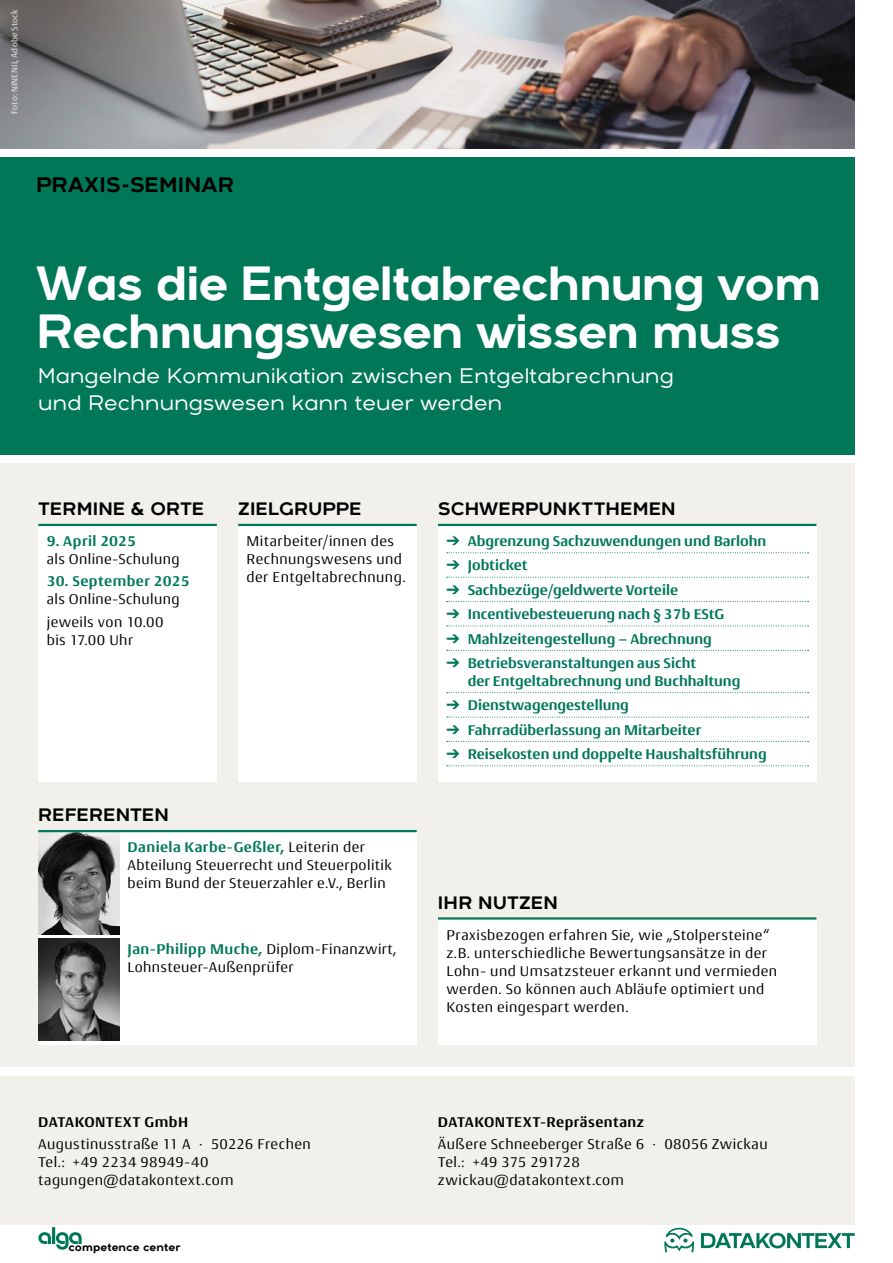
<style>
.page{position:relative;width:893px;height:1263px;background:#fff}
.page>*{position:absolute;margin:0;border:0;box-sizing:border-box;transform-origin:0 0}
.t1{font:700 48px/48px "Arkibal";letter-spacing:-.03em;color:#fff}
.t2{font:500 21px/27px "Arkibal";letter-spacing:.01em;color:#fff}
.t3{font:700 21px "Arkibal";letter-spacing:.01em;color:#000}
.t4{font:700 18px "Arkibal";letter-spacing:.01em;color:#000}
.t5{font:15px/18px "Conto";letter-spacing:.03em;color:#000}
.t6{font:700 15px/18px "Conto";color:#007858}
.t7{font:700 15px "Conto";letter-spacing:.03em;color:#000}
.t8{font:700 15px "Conto";letter-spacing:.03em;color:#007858}
.t9{font:700 15px "Conto";letter-spacing:.025em;color:#007858}
.t10{font:700 11.1px "Arkibal";color:#000}
.t11{font:9px "Conto";letter-spacing:.02em;color:#f1f0ea}
.s1{font-weight:700;color:#007858}
</style>
<div class="page">
<div style="left:0;top:463px;width:855px;height:604px;background:#f1f0ea"></div>
<div style="left:0;top:1076px;width:855px;height:149px;background:#f1f0ea"></div>
<svg style="left:664px;top:1228px;width:30px;height:24px"></svg>
<svg style="left:701px;top:1233px;width:154px;height:15px"></svg>
<svg style="left:38px;top:1227px;width:44px;height:23px"></svg>
<img style="left:0;top:0;width:855px;height:149px">
<div style="left:0;top:157px;width:855px;height:298px;background:#007858"></div>
<div style="left:438px;top:920px;width:378px;height:125px;background:#fff"></div>
<hr style="left:438px;top:917px;width:378px;height:2px;background:#007858">
<div style="left:38px;top:526px;width:179px;height:255px;background:#fff"></div>
<hr style="left:38px;top:524px;width:179px;height:2px;background:#007858">
<div style="left:238px;top:526px;width:179px;height:255px;background:#fff"></div>
<hr style="left:238px;top:524px;width:179px;height:2px;background:#007858">
<div style="left:438px;top:526px;width:378px;height:255px;background:#fff"></div>
<svg style="left:447px;top:552px;width:361px;height:1px"></svg>
<svg style="left:447px;top:577px;width:361px;height:1px"></svg>
<svg style="left:447px;top:601px;width:361px;height:1px"></svg>
<svg style="left:447px;top:625px;width:361px;height:1px"></svg>
<svg style="left:447px;top:650px;width:361px;height:1px"></svg>
<svg style="left:447px;top:692px;width:361px;height:1px"></svg>
<svg style="left:447px;top:717px;width:361px;height:1px"></svg>
<svg style="left:447px;top:741px;width:361px;height:1px"></svg>
<svg style="left:447px;top:765px;width:361px;height:1px"></svg>
<hr style="left:438px;top:524px;width:378px;height:2px;background:#007858">
<div style="left:38px;top:832px;width:379px;height:213px;background:#fff"></div>
<img style="left:38px;top:832px;width:81px;height:102px">
<hr style="left:38px;top:830px;width:379px;height:2px;background:#007858">
<img style="left:38px;top:938px;width:81px;height:102px">
<p class="t11" style="left:9px;top:114px;width:106px;rotate:-90deg">Foto: NINENII, Adobe Stock</p>
<h2 class="t3" style="left:36px;top:170px;width:200px">PRAXIS-SEMINAR</h2>
<h1 class="t1" style="left:36px;top:257px;width:787px">Was die Entgeltabrechnung vom<br>Rechnungswesen wissen muss</h1>
<h2 class="t2" style="left:38px;top:362px;width:637px">Mangelnde Kommunikation zwischen Entgeltabrechnung und Rechnungswesen kann teuer werden</h2>
<p class="t4" style="left:38px;top:496px;width:167px">TERMINE &amp; ORTE</p>
<p class="t9" style="left:47px;top:531px;width:91px">9. April 2025</p>
<p class="t5" style="left:47px;top:549px;width:134px">als Online-Schulung</p>
<p class="t8" style="left:47px;top:572px;width:144px">30. September 2025</p>
<p class="t5" style="left:47px;top:588px;width:134px;line-height:22.2px">als Online-Schulung jeweils von 10.00</p>
<p class="t5" style="left:47px;top:630px;width:88px">bis 17.00 Uhr</p>
<p class="t4" style="left:238px;top:496px;width:125px">ZIELGRUPPE</p>
<p class="t5" style="left:247px;top:531px;width:160px">Mitarbeiter/innen des<br>Rechnungswesens und der Entgeltabrechnung.</p>
<p class="t4" style="left:38px;top:802px;width:132px">REFERENTEN</p>
<p class="t5" style="left:128px;top:838px;width:266px"><span class="s1">Daniela Karbe-Geßler,</span> Leiterin der<br>Abteilung Steuerrecht und Steuerpolitik beim Bund der Steuerzahler e.V., Berlin</p>
<p class="t5" style="left:128px;top:939px;width:270px"><span class="s1">Jan-Philipp Muche,</span> Diplom-Finanzwirt,<br>Lohnsteuer-Außenprüfer</p>
<p class="t4" style="left:438px;top:496px;width:239px">SCHWERPUNKTTHEMEN</p>
<p class="t6" style="left:446px;top:531px;width:321px">➔ Abgrenzung Sachzuwendungen und Barlohn</p>
<p class="t6" style="left:446px;top:556px;width:82px">➔ Jobticket</p>
<p class="t6" style="left:446px;top:580px;width:233px">➔ Sachbezüge/geldwerte Vorteile</p>
<p class="t6" style="left:446px;top:605px;width:279px">➔ Incentivebesteuerung nach § 37b EStG</p>
<p class="t6" style="left:446px;top:629px;width:267px">➔ Mahlzeitengestellung – Abrechnung</p>
<p class="t6" style="left:468px;top:653px;width:274px;text-indent:-21px">➔ Betriebsveranstaltungen aus Sicht<br>der Entgeltabrechnung und Buchhaltung</p>
<p class="t6" style="left:446px;top:696px;width:184px">➔ Dienstwagengestellung</p>
<p class="t6" style="left:446px;top:720px;width:256px">➔ Fahrradüberlassung an Mitarbeiter</p>
<p class="t6" style="left:446px;top:744px;width:322px">➔ Reisekosten und doppelte Haushaltsführung</p>
<p class="t4" style="left:438px;top:889px;width:121px">IHR NUTZEN</p>
<p class="t5" style="left:446px;top:925px;width:332px">Praxisbezogen erfahren Sie, wie „Stolpersteine“ z.B. unterschiedliche Bewertungsansätze in der Lohn- und Umsatzsteuer erkannt und vermieden werden. So können auch Abläufe optimiert und Kosten eingespart werden.</p>
<p class="t7" style="left:38px;top:1112px;width:151px">DATAKONTEXT GmbH</p>
<p class="t5" style="left:38px;top:1134px;width:274px">Augustinusstraße 11 A · 50226 Frechen<br>Tel.: +49 2234 98949-40 tagungen@datakontext.com</p>
<p class="t10" style="left:68px;top:1239px;width:114px">competence center</p>
<p class="t7" style="left:438px;top:1112px;width:208px">DATAKONTEXT-Repräsentanz</p>
<p class="t5" style="left:438px;top:1134px;width:331px">Äußere Schneeberger Straße 6 · 08056 Zwickau<br>Tel.: +49 375 291728 zwickau@datakontext.com</p>
</div>
